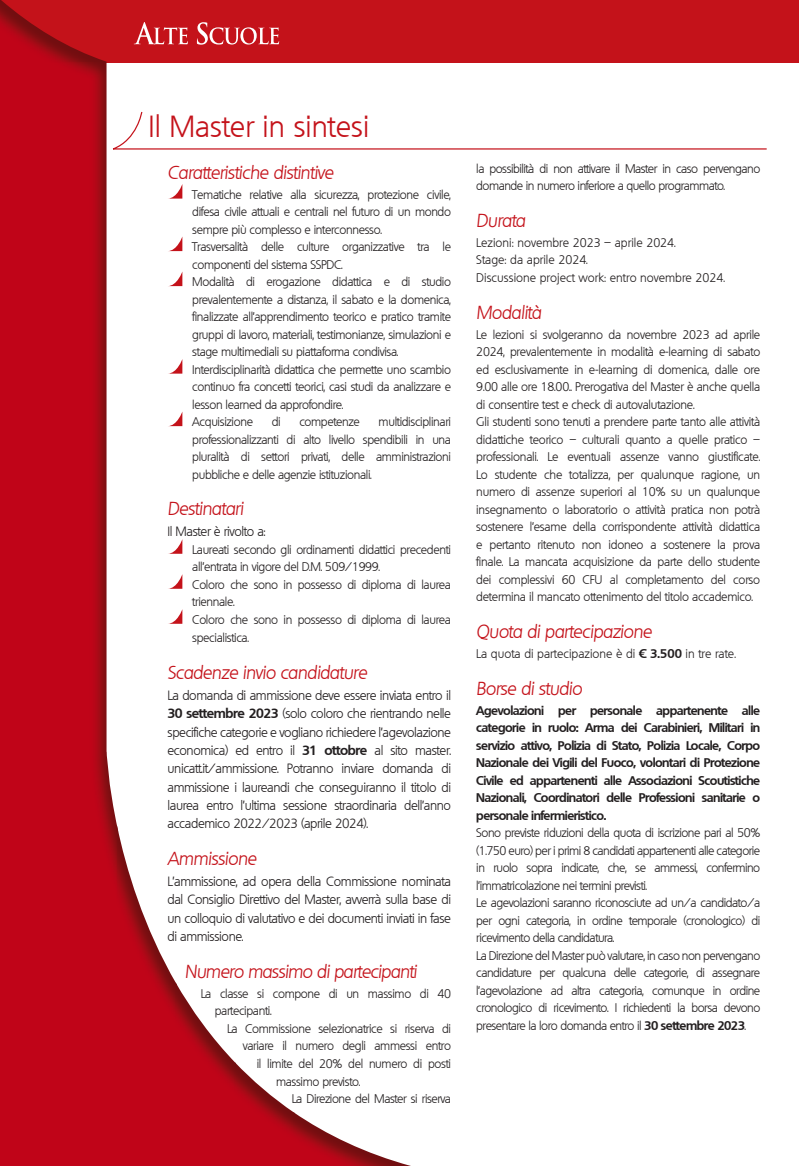
<style>
.page{position:relative;width:799px;height:1166px;background:#fff}
.page>*{position:absolute;margin:0;border:0;box-sizing:border-box;transform-origin:0 0}
.t1{font:300 29.75px "Quebec";color:#c4121a}
.t2{font:italic 300 18.38px "Quebec";letter-spacing:-.03em;color:#c4121a}
.t3{font:300 13.12px/18.4px "Quebec";letter-spacing:-.03em;color:#231f20;text-align:justify}
.t4{font:300 12.25px/17.5px "Quebec";letter-spacing:-.03em;color:#231f20}
.t5{font:700 12.25px/17.5px "Quebec";letter-spacing:-.04em;color:#231f20;text-align:justify}
.t6{font:300 12.25px/17.5px "Quebec";color:#231f20}
.s1{font-weight:700}
</style>
<div class="page">
<div style="left:0;top:0;width:799px;height:62px;background:#c4121a"></div>
<div style="left:0;top:62px;width:58px;height:1104px;background:#c00418"></div>
<img style="left:58px;top:62px;width:60px;height:1104px">
<img style="left:117px;top:825px;width:59px;height:341px">
<img style="left:175px;top:982px;width:60px;height:184px">
<img style="left:235px;top:1062px;width:58px;height:104px">
<img style="left:293px;top:1112px;width:118px;height:54px">
<img style="left:0;top:0;width:106px;height:62px">
<svg style="left:134px;top:22px;width:54px;height:22px"></svg>
<svg style="left:197px;top:22px;width:82px;height:23px"></svg>
<svg style="left:168px;top:185px;width:14px;height:14px"></svg>
<svg style="left:169px;top:237px;width:13px;height:14px"></svg>
<svg style="left:169px;top:272px;width:13px;height:14px"></svg>
<svg style="left:168px;top:360px;width:14px;height:14px"></svg>
<svg style="left:169px;top:412px;width:13px;height:14px"></svg>
<svg style="left:168px;top:540px;width:14px;height:14px"></svg>
<svg style="left:168px;top:575px;width:14px;height:14px"></svg>
<svg style="left:168px;top:610px;width:14px;height:14px"></svg>
<svg style="left:107px;top:111px;width:660px;height:39px"></svg>
<h1 class="t1" style="left:148px;top:107px;width:222px">Il Master in sintesi</h1>
<h2 class="t2" style="left:167px;top:160px;width:168px">Caratteristiche distintive</h2>
<p class="t4" style="left:192px;top:185px;width:260px">Tematiche relative alla sicurezza, protezione civile, difesa civile attuali e centrali nel futuro di un mondo sempre più complesso e interconnesso.<br>Trasversalità delle culture organizzative tra le componenti del sistema SSPDC.<br>Modalità di erogazione didattica e di studio prevalentemente a distanza, il sabato e la domenica, finalizzate all’apprendimento teorico e pratico tramite gruppi di lavoro, materiali, testimonianze, simulazioni e stage multimediali su piattaforma condivisa.<br>Interdisciplinarità didattica che permette uno scambio continuo fra concetti teorici, casi studi da analizzare e lesson learned da approfondire.<br>Acquisizione</p>
<p class="t4" style="left:192px;top:413px;width:260px;text-align:justify;text-indent:186px">multidisciplinari professionalizzanti di alto livello spendibili in una pluralità di settori privati, delle amministrazioni pubbliche e delle agenzie istituzionali.</p>
<h2 class="t2" style="left:167px;top:497px;width:78px">Destinatari</h2>
<p class="t3" style="left:167px;top:522px;width:100px">Il Master è rivolto a:</p>
<p class="t4" style="left:192px;top:540px;width:260px">Laureati secondo gli ordinamenti didattici precedenti all’entrata in vigore del D.M. 509/1999.<br>Coloro che sono in possesso di diploma di laurea triennale.<br>Coloro che sono in possesso di diploma di laurea specialistica.</p>
<h2 class="t2" style="left:167px;top:660px;width:201px">Scadenze invio candidature</h2>
<p class="t3" style="left:167px;top:686px;width:285px">La domanda di ammissione deve essere inviata entro il <span class="s1">30 settembre 2023</span> (solo coloro che rientrando nelle specifiche categorie e vogliano richiedere l’agevolazione economica) ed entro il <span class="s1">31 ottobre</span> al sito master. unicatt.it/ammissione. Potranno inviare domanda di ammissione i laureandi che conseguiranno il titolo di laurea entro l’ultima sessione straordinaria dell’anno accademico 2022/2023 (aprile 2024).</p>
<h2 class="t2" style="left:167px;top:847px;width:91px">Ammissione</h2>
<p class="t3" style="left:167px;top:872px;width:285px">L’ammissione, ad opera della Commissione nominata dal Consiglio Direttivo del Master, avverrà sulla base di un colloquio di valutativo e dei documenti inviati in fase di ammissione.</p>
<h2 class="t2" style="left:185px;top:959px;width:233px">Numero massimo di partecipanti</h2>
<p class="t4" style="left:215px;top:985px;width:238px;text-indent:-14px">La classe si compone di un massimo di 40 partecipanti.</p>
<p class="t4" style="left:227px;top:1020px;width:225px">La Commissione selezionatrice si riserva di</p>
<p class="t4" style="left:243px;top:1037px;width:210px">variare il numero degli ammessi entro</p>
<p class="t4" style="left:257px;top:1055px;width:196px">il limite del 20% del numero di posti</p>
<p class="t4" style="left:276px;top:1072px;width:86px">massimo previsto.</p>
<p class="t4" style="left:292px;top:1090px;width:161px">La Direzione del Master si riserva</p>
<p class="t4" style="left:272px;top:413px;width:11px">di</p>
<p class="t4" style="left:299px;top:413px;width:62px">competenze</p>
<p class="t4" style="left:476px;top:159px;width:285px">la possibilità di non attivare il Master in caso pervengano domande in numero inferiore a quello programmato.</p>
<h2 class="t2" style="left:476px;top:208px;width:51px">Durata</h2>
<p class="t6" style="left:476px;top:234px;width:250px">Lezioni: novembre 2023 – aprile 2024.<br>Stage: da aprile 2024.<br>Discussione project work: entro novembre 2024.</p>
<h2 class="t2" style="left:476px;top:300px;width:67px">Modalità</h2>
<p class="t4" style="left:476px;top:325px;width:285px">Le lezioni si svolgeranno da novembre 2023 ad aprile 2024, prevalentemente in modalità e-learning di sabato ed esclusivamente in e-learning di domenica, dalle ore 9.00 alle ore 18.00.. Prerogativa del Master è anche quella di consentire test e check di autovalutazione.<br>Gli studenti sono tenuti a prendere parte tanto alle attività didattiche teorico – culturali quanto a quelle pratico – professionali. Le eventuali assenze vanno giustificate.<br>Lo studente che totalizza, per qualunque ragione, un numero di assenze superiori al 10% su un qualunque insegnamento o laboratorio o attività pratica non potrà sostenere l’esame della corrispondente attività didattica e pertanto ritenuto non idoneo a sostenere la prova finale. La mancata acquisizione da parte dello studente dei complessivi 60 CFU al completamento del corso determina il mancato ottenimento del titolo accademico.</p>
<h2 class="t2" style="left:476px;top:619px;width:177px">Quota di partecipazione</h2>
<p class="t6" style="left:476px;top:645px;width:261px">La quota di partecipazione è di <span class="s1">€ 3.500</span> in tre rate.</p>
<h2 class="t2" style="left:476px;top:676px;width:108px">Borse di studio</h2>
<p class="t5" style="left:476px;top:701px;width:285px">Agevolazioni per personale appartenente alle categorie in ruolo: Arma dei Carabinieri, Militari in servizio attivo, Polizia di Stato, Polizia Locale, Corpo Nazionale dei Vigili del Fuoco, volontari di Protezione Civile ed appartenenti alle Associazioni Scoutistiche Nazionali, Coordinatori delle Professioni sanitarie o personale infermieristico.</p>
<p class="t4" style="left:476px;top:824px;width:285px">Sono previste riduzioni della quota di iscrizione pari al 50% (1.750 euro) per i primi 8 candidati appartenenti alle categorie in ruolo sopra indicate, che, se ammessi, confermino l’immatricolazione nei termini previsti.<br>Le agevolazioni saranno riconosciute ad un/a candidato/a per ogni categoria, in ordine temporale (cronologico) di ricevimento della candidatura.<br>La Direzione del Master può valutare, in caso non pervengano candidature per qualcuna delle categorie, di assegnare l’agevolazione ad altra categoria, comunque in ordine cronologico di ricevimento. I richiedenti la borsa devono presentare la loro domanda entro il <span class="s1">30 settembre 2023</span>.</p>
</div>
